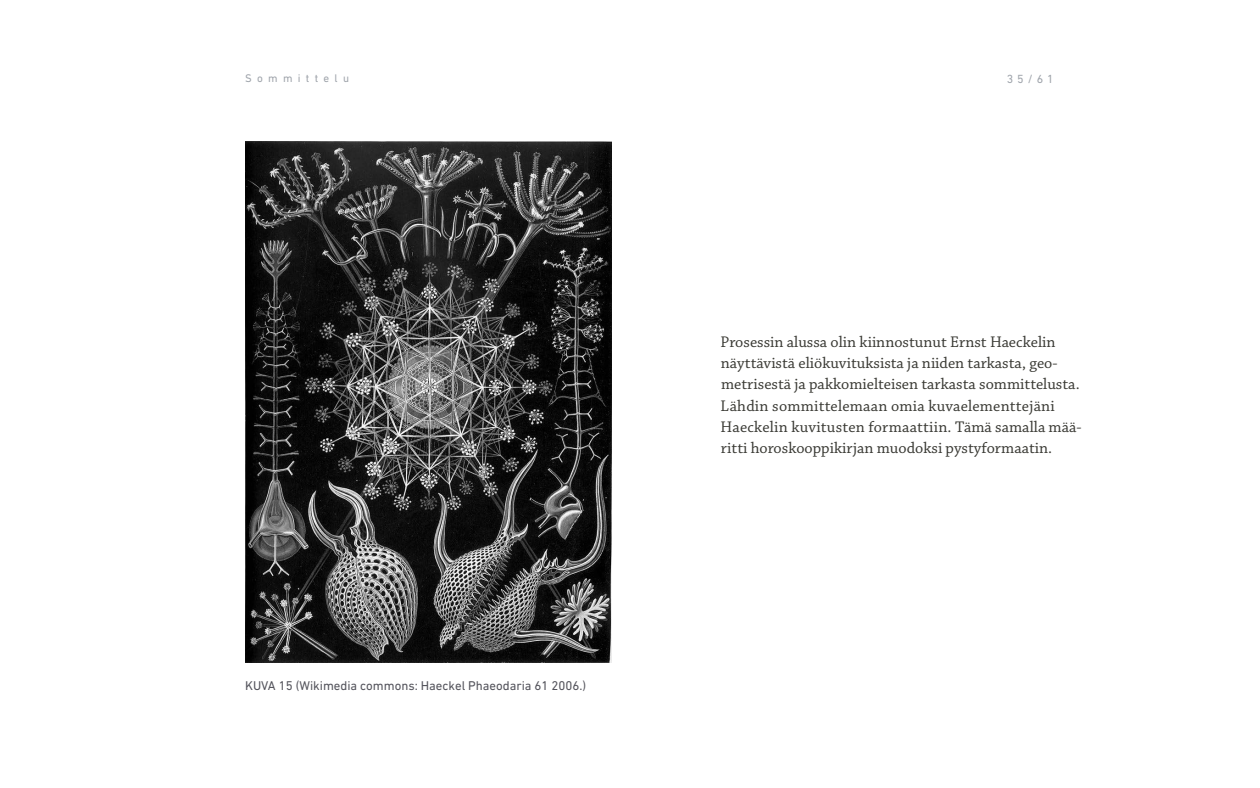
<style>
.page{position:relative;width:1260px;height:788px;background:#fff}
.page>*{position:absolute;margin:0;border:0;box-sizing:border-box;transform-origin:0 0}
.t1{font:16.2px/21.3px "Chaparral Pro";color:#393933}
.t2{font:12.9px "DIN Next LT Pro";color:#53535b}
.t3{font:12px "DIN Next LT Pro";color:#9fa4ab}
.t4{font:11.25px "DIN Next LT Pro";letter-spacing:.47em;color:#9fa4ab}
</style>
<div class="page">
<img style="left:245px;top:142px;width:366px;height:520px">
<p class="t4" style="left:245px;top:72px;width:105px">Sommittelu</p>
<p class="t3" style="left:1007px;top:72px;width:48px">35/61</p>
<p class="t2" style="left:245px;top:678px;width:343px">KUVA 15 (Wikimedia commons: Haeckel Phaeodaria 61 2006.)</p>
<p class="t1" style="left:721px;top:331px;width:363px">Prosessin alussa olin kiinnostunut Ernst Haeckelin näyttävistä eliökuvituksista ja niiden tarkasta, geo&shy;metrisestä ja pakkomielteisen tarkasta sommittelusta.<br>Lähdin sommittelemaan omia kuvaelementtejäni Haeckelin kuvitusten formaattiin. Tämä samalla mää&shy;ritti horoskooppikirjan muodoksi pystyformaatin.</p>
</div>
